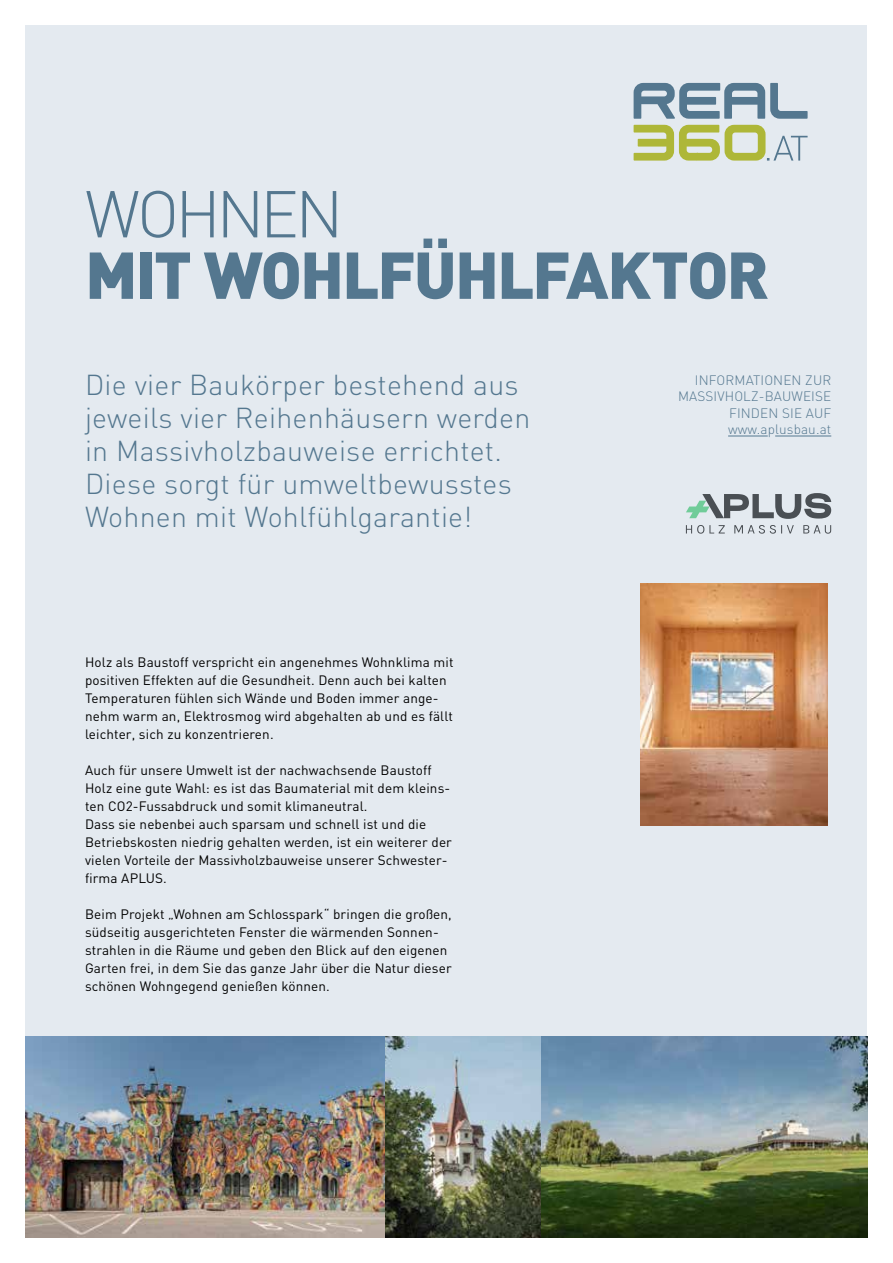
<style>
.page{position:relative;width:893px;height:1263px;background:#fff}
.page>*{position:absolute;margin:0;border:0;box-sizing:border-box;transform-origin:0 0}
.t1{font:900 65.1px "DIN";letter-spacing:-.03em;color:#54778f}
.t2{font:300 65.1px "DIN";letter-spacing:-.06em;color:#54778f}
.t3{font:300 28.5px/33px "DIN";letter-spacing:.01em;color:#54778f}
.t4{font:13.5px/18px "DIN";letter-spacing:.01em;color:#000}
.t5{font:300 13.5px/16.5px "DIN";letter-spacing:.01em;color:#54778f;text-align:right}
</style>
<div class="page">
<div style="left:26px;top:26px;width:841px;height:1211px;background:#e4eaf0"></div>
<img style="left:640px;top:583px;width:187px;height:242px">
<hr style="left:728px;top:436px;width:40px;height:1px;background:#54778f">
<hr style="left:775px;top:436px;width:56px;height:1px;background:#54778f">
<svg style="left:686px;top:493px;width:145px;height:26px"></svg>
<svg style="left:686px;top:525px;width:145px;height:9px"></svg>
<img style="left:26px;top:1036px;width:507px;height:201px">
<img style="left:533px;top:1036px;width:334px;height:201px">
<svg style="left:634px;top:83px;width:174px;height:36px"></svg>
<svg style="left:634px;top:125px;width:174px;height:36px"></svg>
<h1 class="t2" style="left:85px;top:174px;width:260px">WOHNEN</h1>
<h1 class="t1" style="left:85px;top:232px;width:685px">MIT WOHLFÜHLFAKTOR</h1>
<h2 class="t3" style="left:85px;top:368px;width:447px">Die vier Baukörper bestehend aus jeweils vier Reihenhäusern werden in Massivholzbauweise errichtet.<br>Diese sorgt für umweltbewusstes Wohnen mit Wohlfühlgarantie!</h2>
<p class="t5" style="left:678px;top:371px;width:155px">INFORMATIONEN ZUR<br>MASSIVHOLZ-BAUWEISE<br>FINDEN SIE AUF www.aplusbau.at</p>
<p class="t4" style="left:85px;top:653px;width:370px">Holz als Baustoff verspricht ein angenehmes Wohnklima mit positiven Effekten auf die Gesundheit. Denn auch bei kalten Temperaturen fühlen sich Wände und Boden immer ange&shy;nehm warm an, Elektrosmog wird abgehalten ab und es fällt leichter, sich zu konzentrieren.</p>
<p class="t4" style="left:85px;top:761px;width:368px">Auch für unsere Umwelt ist der nachwachsende Baustoff Holz eine gute Wahl: es ist das Baumaterial mit dem kleins&shy;ten CO2-Fussabdruck und somit klimaneutral.<br>Dass sie nebenbei auch sparsam und schnell ist und die Betriebskosten niedrig gehalten werden, ist ein weiterer der vielen Vorteile der Massivholzbauweise unserer Schwester&shy;firma APLUS.</p>
<p class="t4" style="left:85px;top:905px;width:368px">Beim Projekt „Wohnen am Schlosspark“ bringen die großen, südseitig ausgerichteten Fenster die wärmenden Sonnen&shy;strahlen in die Räume und geben den Blick auf den eigenen Garten frei, in dem Sie das ganze Jahr über die Natur dieser schönen Wohngegend genießen können.</p>
</div>
